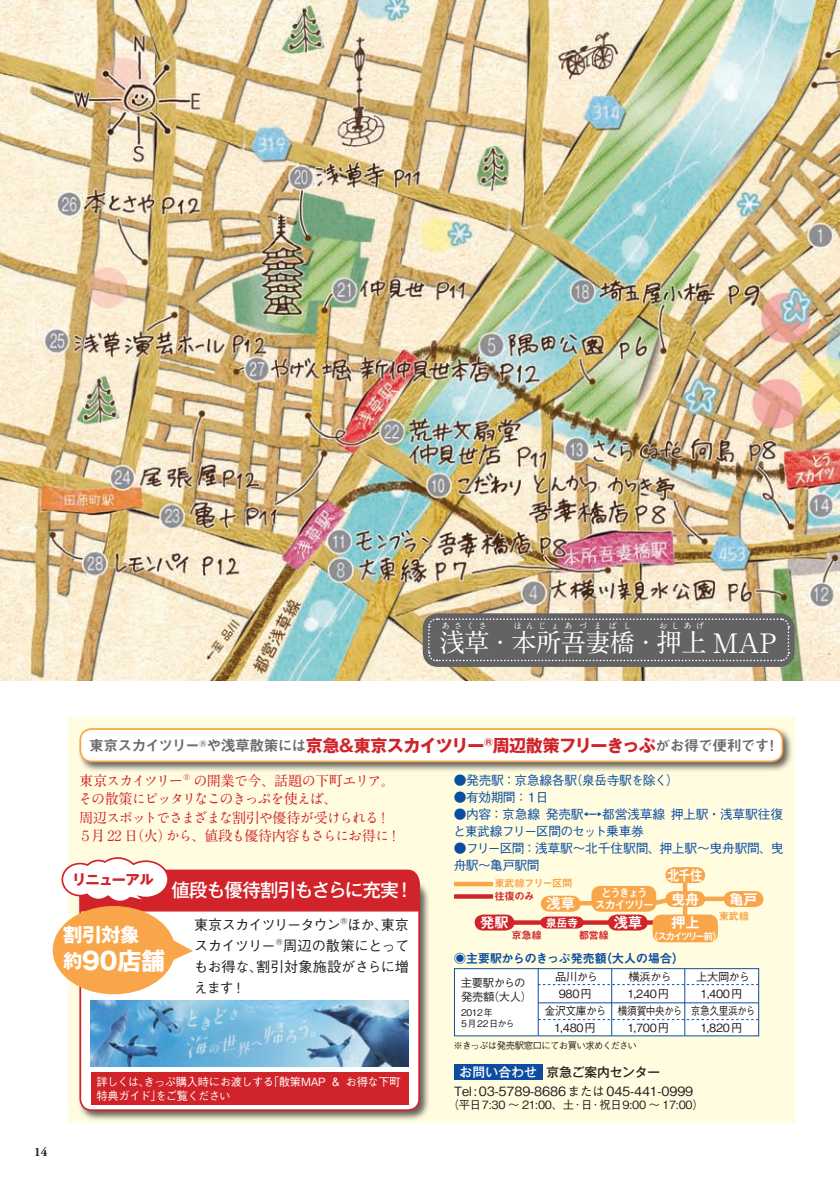
<style>
.page{position:relative;width:840px;height:1191px;background:#fff}
.page>*{position:absolute;margin:0;border:0;box-sizing:border-box;transform-origin:0 0}
.t1{font:700 25.6px "A1 Mincho Std";letter-spacing:-.04em;color:#fff}
.t2{font:700 24px "Gothic MB101 Pro";color:#fff}
.t3{font:700 19.2px "Gothic MB101 Pro";color:#fff}
.t4{font:500 18.4px "Gothic MB101 Pro";letter-spacing:-.045em;color:#fff}
.t5{font:700 17px "Gothic MB101 Pro";letter-spacing:-.045em;color:#d1232a}
.t6{font:14.8px "Midashi Go Pro MB31";letter-spacing:-.06em;color:#6c6d70}
.t7{font:14.8px "Midashi Go Pro MB31";letter-spacing:-.04em;color:#fff}
.t8{font:14.8px "Midashi Go Pro MB31";letter-spacing:-.04em;color:#fff;scale:.85 1}
.t9{font:700 14.2px "A1 Mincho Std";letter-spacing:-.08em;color:#d1232a}
.t10{font:700 14.2px/18.4px "A1 Mincho Std";letter-spacing:-.1em;color:#d1232a}
.t11{font:500 14.2px/21.2px "Gothic BBB Pro";letter-spacing:-.035em;color:#231f20}
.t12{font:700 14.2px "A1 Mincho Std";letter-spacing:-.045em;color:#d1232a}
.t13{font:500 14.2px "Gothic BBB Pro";letter-spacing:-.065em;color:#231f20}
.t14{font:500 14.2px "Gothic BBB Pro";color:#231f20}
.t15{font:700 14.2px "Gothic MB101 Pro";letter-spacing:-.065em;color:#d1232a}
.t16{font:500 12.8px/17px "Gothic BBB Pro";letter-spacing:-.03em;color:#0d4da1}
.t17{font:500 12.8px/18.6px "Gothic BBB Pro";letter-spacing:-.01em;color:#231f20}
.t18{font:500 12.8px "Gothic BBB Pro";letter-spacing:-.05em;color:#0d4da1}
.t19{font:500 12.8px "Gothic MB101 Pro";letter-spacing:-.015em;color:#231f20}
.t20{font:700 12.8px "Adobe Garamond Pro";color:#231f20}
.t21{font:12.4px "Midashi Go Pro MB31";letter-spacing:-.05em;color:#0d4da1}
.t22{font:500 11.4px/17px "Gothic BBB Pro";letter-spacing:-.03em;color:#231f20}
.t23{font:500 11.4px "Gothic BBB Pro";letter-spacing:-.035em;color:#fff}
.t24{font:500 11.4px/17px "Gothic BBB Pro";letter-spacing:-.03em;color:#231f20;text-align:center;scale:.85 1}
.t25{font:500 11.4px/14.2px "Gothic BBB Pro";letter-spacing:-.06em;color:#fff}
.t26{font:500 11.4px/16.8px "Gothic BBB Pro";letter-spacing:-.03em;color:#231f20;text-align:center;scale:.95 1}
.t27{font:11.4px/11.4px "Midashi Go Pro MB31";letter-spacing:-.175em;color:#fff;text-align:center}
.t28{font:11.2px "Midashi Go Pro MB31";color:#fff}
.t29{font:10.4px/13px "Midashi Go Pro MB31";letter-spacing:-.05em;color:#f9a64a}
.t30{font:10.4px "Midashi Go Pro MB31";letter-spacing:-.04em;color:#d1232a}
.t31{font:10px "Midashi Go Pro MB31";letter-spacing:-.225em;color:#fff}
.t32{font:700 10px "Gothic MB101 Pro";color:#d1232a}
.t33{font:500 9.4px "Gothic BBB Pro";letter-spacing:-.07em;color:#231f20}
.t34{font:500 9.2px/11.4px "Gothic BBB Pro";letter-spacing:-.025em;color:#231f20}
.t35{font:9px "Midashi Go Pro MB31";color:#6c6d70}
.t36{font:700 8.6px "A1 Mincho Std";letter-spacing:.46em;color:#fff}
.t37{font:500 8.2px "Gothic BBB Pro";color:#231f20}
.t38{font:700 8.2px "A1 Mincho Std";color:#d1232a}
.s1{font-size:26.8px}
.s2{font-family:"Gothic MB101 Pro";font-weight:700;font-size:17px;color:#d1232a}
.s3{font-family:"Midashi Go Pro MB31";font-weight:400;font-size:14.8px;color:#6c6d70}
.s4{color:#d1232a}
.s5{font-family:"Gothic MB101 Pro";color:#fff}
</style>
<div class="page">
<div style="left:68px;top:717px;width:726px;height:406px;background:#fffce0"></div>
<img style="left:0;top:0;width:839px;height:680px">
<div style="left:422px;top:613px;width:372px;height:54px;background:#636366;border-radius:15px"></div>
<svg style="left:427px;top:617px;width:362px;height:45px"></svg>
<div style="left:77px;top:726px;width:715px;height:46px;background:#231f20;opacity:.7"></div>
<div style="left:80px;top:729px;width:702px;height:32px;background:#fff;border-radius:11px"></div>
<div style="left:79px;top:728px;width:703px;height:34px;border:2px solid #f9a64a;border-radius:11px"></div>
<svg style="left:514px;top:920px;width:93px;height:4px"></svg>
<svg style="left:474px;top:914px;width:40px;height:16px"></svg>
<svg style="left:540px;top:895px;width:43px;height:33px"></svg>
<div style="left:682px;top:882px;width:5px;height:34px;background:#f9a64a"></div>
<div style="left:652px;top:914px;width:65px;height:28px;background:#f9a64a;border-radius:9px"></div>
<svg style="left:607px;top:891px;width:156px;height:39px"></svg>
<svg style="left:665px;top:867px;width:39px;height:16px"></svg>
<div style="left:454px;top:881px;width:39px;height:5px;background:#f9a64a"></div>
<svg style="left:454px;top:894px;width:39px;height:4px"></svg>
<div style="left:454px;top:1064px;width:88px;height:16px;background:#0d4da1"></div>
<hr style="left:576px;top:901px;width:18px;height:4px;background:#f9a64a">
<div style="left:591px;top:886px;width:65px;height:25px;background:#f9a64a;border-radius:9px"></div>
<div style="left:77px;top:879px;width:352px;height:241px;background:#231f20;opacity:.7"></div>
<div style="left:80px;top:882px;width:339px;height:228px;background:#fff;border-radius:11px"></div>
<div style="left:79px;top:881px;width:341px;height:230px;border:2px solid #d1232a;border-radius:11px"></div>
<svg style="left:53px;top:857px;width:367px;height:137px"></svg>
<svg style="left:454px;top:968px;width:305px;height:68px;background:#eef3f8"></svg>
<hr style="left:538px;top:1002px;width:220px;height:1px;background:#0d4da1">
<div style="left:91px;top:1071px;width:317px;height:33px;background:#d1232a"></div>
<img style="left:91px;top:1000px;width:317px;height:67px">
<p class="t36" style="left:441px;top:618px;width:47px">あさくさ</p>
<p class="t36" style="left:513px;top:618px;width:47px">ほんじょ</p>
<p class="t36" style="left:563px;top:618px;width:69px">あづまばし</p>
<p class="t36" style="left:658px;top:618px;width:47px">おしあげ</p>
<p class="t1" style="left:439px;top:622px;width:338px">浅草・本所吾妻橋・押上 <span class="s1">MAP</span></p>
<p class="t20" style="left:34px;top:1144px;width:15px">14</p>
<p class="t5" style="left:339px;top:731px;width:146px">&amp;東京スカイツリー</p>
<p class="t6" style="left:89px;top:734px;width:252px">東京スカイツリーや浅草散策には<span class="s2">京急</span></p>
<p class="t5" style="left:492px;top:731px;width:278px">周辺散策フリーきっぷ<span class="s3">がお得で便利です</span></p>
<p class="t32" style="left:483px;top:734px;width:10px">®</p>
<p class="t35" style="left:199px;top:736px;width:9px">®</p>
<p class="t6" style="left:764px;top:734px;width:16px">!</p>
<p class="t12" style="left:193px;top:769px;width:203px">の開業で今、話題の下町エリア。</p>
<p class="t10" style="left:78px;top:769px;width:260px">東京スカイツリー<br>その散策にピッタリなこのきっぷを使えば、</p>
<p class="t38" style="left:183px;top:770px;width:9px">®</p>
<p class="t9" style="left:79px;top:805px;width:301px">周辺スポットでさまざまな割引や優待が受けられる</p>
<p class="t9" style="left:376px;top:805px;width:16px">!</p>
<p class="t9" style="left:78px;top:824px;width:95px">５月 22 （日火）</p>
<p class="t9" style="left:166px;top:824px;width:225px">から、値段も優待内容もさらにお得に</p>
<p class="t9" style="left:386px;top:824px;width:16px">!</p>
<p class="t15" style="left:72px;top:868px;width:83px">リニューアル</p>
<p class="t4" style="left:171px;top:874px;width:229px">値段も優待割引もさらに充実</p>
<p class="t4" style="left:395px;top:874px;width:20px">!</p>
<p class="t3" style="left:63px;top:918px;width:78px">割引対象</p>
<p class="t2" style="left:82px;top:941px;width:85px">90店舗</p>
<p class="t3" style="left:63px;top:945px;width:21px">約</p>
<p class="t13" style="left:194px;top:913px;width:216px">東京スカイツリータウンほか東京</p>
<p class="t11" style="left:374px;top:912px;width:16px">、</p>
<p class="t37" style="left:340px;top:914px;width:9px">®</p>
<p class="t14" style="left:283px;top:934px;width:127px">周辺の散策にとって</p>
<p class="t37" style="left:275px;top:935px;width:9px">®</p>
<p class="t11" style="left:256px;top:933px;width:154px;text-indent:-62px">スカイツリー<br>割引対象施設がさらに増</p>
<p class="t11" style="left:231px;top:954px;width:33px;text-indent:-38px">もお得な、!</p>
<p class="t11" style="left:194px;top:975px;width:41px">えます</p>
<p class="t23" style="left:267px;top:1072px;width:135px">「散策MAP ＆お得な下町</p>
<p class="t23" style="left:96px;top:1072px;width:179px">詳しくはきっぷ購入時にお渡しする</p>
<p class="t25" style="left:96px;top:1073px;width:136px;text-indent:42px">、<br>特典ガイドをご覧ください</p>
<p class="t23" style="left:150px;top:1086px;width:13px">」</p>
<p class="t18" style="left:569px;top:770px;width:110px">（泉岳寺駅を除く(</p>
<p class="t16" style="left:535px;top:770px;width:43px;text-indent:-82px">●発売駅：京急線各駅日</p>
<p class="t16" style="left:453px;top:787px;width:86px">●有効期間：１</p>
<p class="t16" style="left:453px;top:804px;width:331px">●内容：京急線発売駅←→都営浅草線押上駅・浅草駅往復と東武線フリー区間のセット乗車券</p>
<p class="t16" style="left:453px;top:838px;width:331px">●フリー区間：浅草駅～北千住駅間、押上駅～曳舟駅間、曳舟駅～亀戸駅間</p>
<p class="t8" style="left:666px;top:863px;width:43px">北千住</p>
<p class="t29" style="left:494px;top:876px;width:79px">東武線フリー区間<span class="s4">往復のみ</span></p>
<p class="t27" style="left:594px;top:886px;width:61px">とうきょうスカイツリー</p>
<p class="t7" style="left:670px;top:887px;width:31px">曳舟</p>
<p class="t7" style="left:728px;top:887px;width:31px">亀戸</p>
<p class="t7" style="left:546px;top:892px;width:31px">浅草</p>
<p class="t29" style="left:718px;top:908px;width:32px">東武線</p>
<p class="t7" style="left:613px;top:910px;width:31px">浅草</p>
<p class="t7" style="left:479px;top:910px;width:31px">発駅</p>
<p class="t7" style="left:670px;top:911px;width:30px">押上</p>
<p class="t31" style="left:648px;top:928px;width:75px">（スカイツリー前(</p>
<p class="t28" style="left:545px;top:913px;width:34px">泉岳寺</p>
<p class="t30" style="left:511px;top:926px;width:32px">京急線</p>
<p class="t30" style="left:578px;top:926px;width:32px">都営線</p>
<p class="t21" style="left:599px;top:948px;width:86px">（大人の場合(</p>
<p class="t21" style="left:453px;top:948px;width:154px">◉主要駅からのきっぷ発売額</p>
<p class="t22" style="left:487px;top:973px;width:46px;line-height:14.2px;text-indent:-27px">主要駅からの（大人(</p>
<p class="t22" style="left:461px;top:986px;width:35px">発売額</p>
<p class="t34" style="left:461px;top:1005px;width:55px">2012年<br>5月22日から</p>
<p class="t22" style="left:555px;top:966px;width:44px;text-align:center">品川から<br>980円</p>
<p class="t26" style="left:544px;top:1001px;width:67px">金沢文庫から<br>1,480円</p>
<p class="t22" style="left:627px;top:966px;width:46px">横浜から<br>1,240円</p>
<p class="t24" style="left:617px;top:1001px;width:77px">横須賀中央から<br>1,700円</p>
<p class="t33" style="left:453px;top:1037px;width:185px">※きっぷは発売駅窓口にてお買い求めください</p>
<p class="t22" style="left:695px;top:966px;width:55px">上大岡から</p>
<p class="t22" style="left:700px;top:983px;width:43px">1,400円</p>
<p class="t24" style="left:690px;top:1001px;width:78px">京急久里浜から<br>1,820円</p>
<p class="t19" style="left:546px;top:1061px;width:115px">京急ご案内センター</p>
<p class="t17" style="left:454px;top:1061px;width:241px;text-indent:6px"><span class="s5">お問い合わせ<br></span>Tel:03-5789-8686または045-441-0999</p>
<p class="t22" style="left:447px;top:1095px;width:257px">（平日7:30 ～ 21:00、土 日･ ･祝日9:00 ~ 17:00(</p>
</div>
